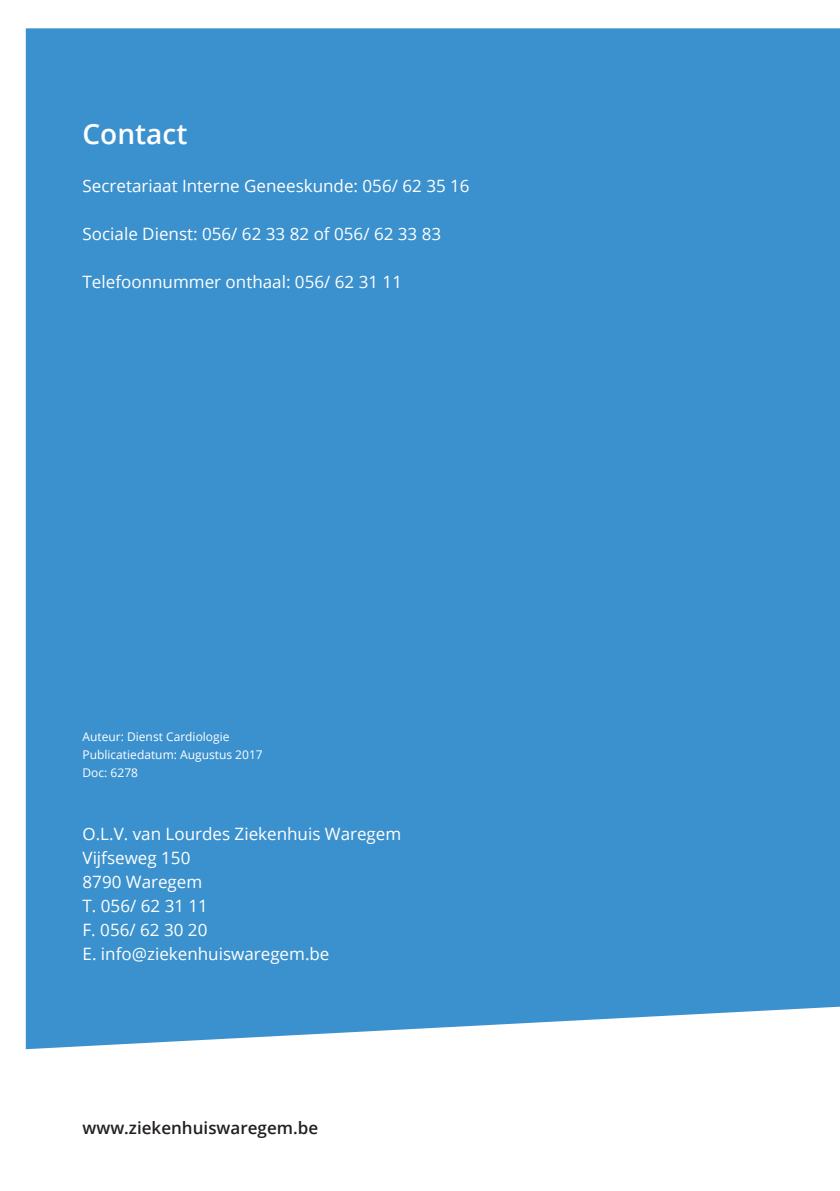
<style>
.page{position:relative;width:840px;height:1191px;background:#fff}
.page>*{position:absolute;margin:0;border:0;box-sizing:border-box;transform-origin:0 0}
.t1{font:600 28px "Open Sans";color:#fff}
.t2{font:17px/24px "Open Sans";color:#fff}
.t3{font:600 17px "Open Sans";color:#231f20}
.t4{font:12px/18px "Open Sans";color:#fff}
</style>
<div class="page">
<div style="left:26px;top:28px;width:813px;height:1021px;background:#3b91ce"></div>
<h1 class="t1" style="left:82px;top:115px;width:106px">Contact</h1>
<p class="t2" style="left:82px;top:173px;width:388px">Secretariaat Interne Geneeskunde: 056/ 62 35 16</p>
<p class="t2" style="left:82px;top:221px;width:360px">Sociale Dienst: 056/ 62 33 82 of 056/ 62 33 83</p>
<p class="t2" style="left:82px;top:269px;width:321px">Telefoonnummer onthaal: 056/ 62 31 11</p>
<p class="t4" style="left:82px;top:728px;width:182px">Auteur: Dienst Cardiologie<br>Publicatiedatum: Augustus 2017<br>Doc: 6278</p>
<p class="t2" style="left:82px;top:821px;width:320px">O.L.V. van Lourdes Ziekenhuis Waregem<br>Vijfseweg 150<br>8790 Waregem<br>T. 056/ 62 31 11<br>F. 056/ 62 30 20<br>E. info@ziekenhuiswaregem.be</p>
<p class="t3" style="left:82px;top:1116px;width:237px">www.ziekenhuiswaregem.be</p>
</div>
